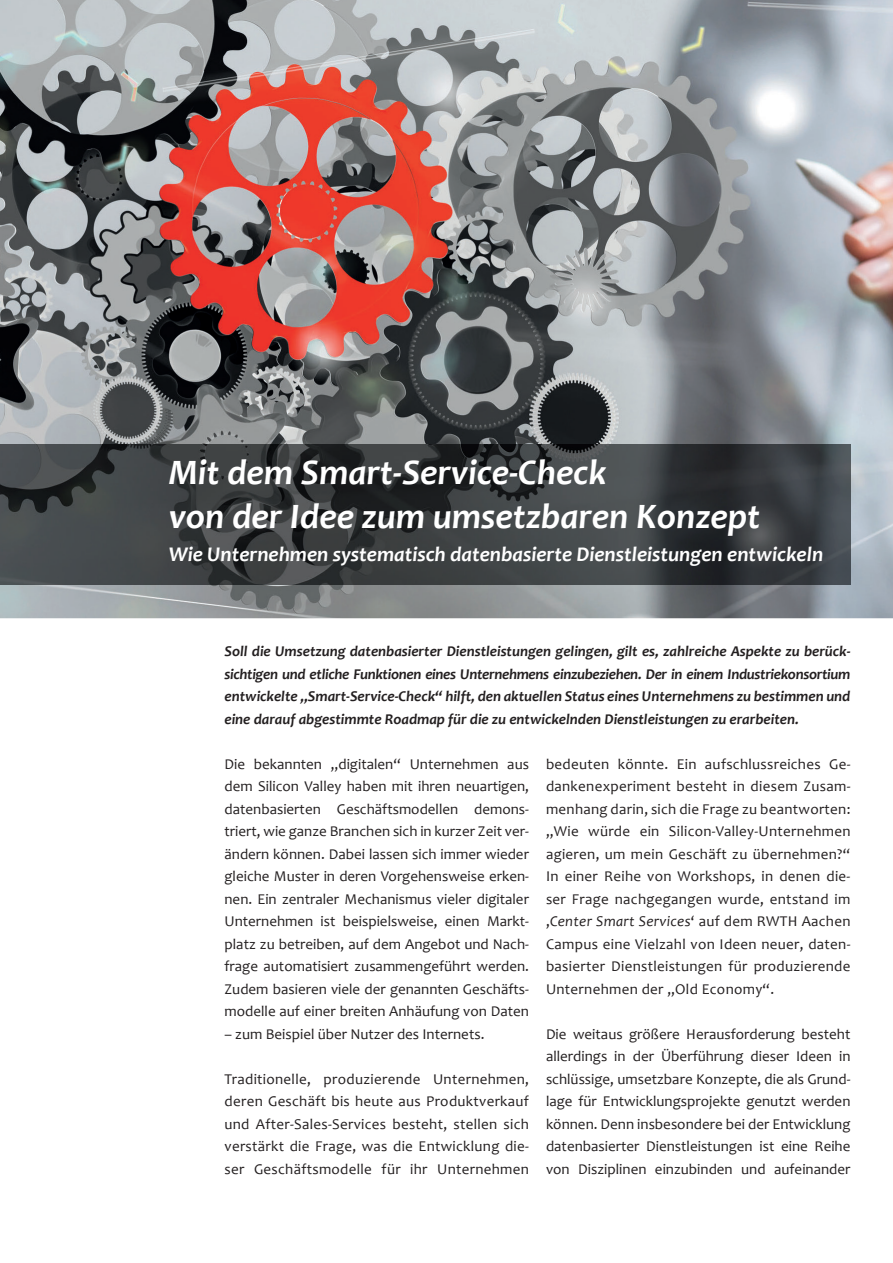
<style>
.page{position:relative;width:893px;height:1263px;background:#fff}
.page>*{position:absolute;margin:0;border:0;box-sizing:border-box;transform-origin:0 0}
.t1{font:italic 700 36px/43.2px "Candara";color:#fff}
.t2{font:italic 700 21px "Candara";color:#fff}
.t3{font:15px/22.5px "Candara";color:#231f20;text-align:justify}
.t4{font:italic 700 15px/22.5px "Candara";color:#231f20;text-align:justify}
.s1{font-style:italic}
</style>
<div class="page">
<img style="left:0;top:0;width:893px;height:618px">
<img style="left:0;top:444px;width:850px;height:141px">
<h1 class="t1" style="left:169px;top:450px;width:593px">Mit dem Smart-Service-Check<br>von der Idee zum umsetzbaren Konzept</h1>
<h2 class="t2" style="left:169px;top:541px;width:656px">Wie Unternehmen systematisch datenbasierte Dienstleistungen entwickeln</h2>
<p class="t4" style="left:225px;top:640px;width:627px">Soll die Umsetzung datenbasierter Dienstleistungen gelingen, gilt es, zahlreiche Aspekte zu berück&shy;sichtigen und etliche Funktionen eines Unternehmens einzubeziehen. Der in einem Industriekonsortium entwickelte „Smart-Service-Check“ hilft, den aktuellen Status eines Unternehmens zu bestimmen und eine darauf abgestimmte Roadmap für die zu entwickelnden Dienstleistungen zu erarbeiten.</p>
<p class="t3" style="left:225px;top:752px;width:306px">Die bekannten „digitalen“ Unternehmen aus dem Silicon Valley haben mit ihren neuartigen, datenbasierten Geschäftsmodellen demons&shy;triert, wie ganze Branchen sich in kurzer Zeit ver&shy;ändern können. Dabei lassen sich immer wieder gleiche Muster in deren Vorgehensweise erken&shy;nen. Ein zentraler Mechanismus vieler digitaler Unternehmen ist beispielsweise, einen Markt&shy;platz zu betreiben, auf dem Angebot und Nach&shy;frage automatisiert zusammengeführt werden.<br>Zudem basieren viele der genannten Geschäfts&shy;modelle auf einer breiten Anhäufung von Daten</p>
<p class="t3" style="left:225px;top:1022px;width:261px">– zum Beispiel über Nutzer des Internets.</p>
<p class="t3" style="left:225px;top:1067px;width:306px">Traditionelle, produzierende Unternehmen, deren Geschäft bis heute aus Produktverkauf und After-Sales-Services besteht, stellen sich verstärkt die Frage, was die Entwicklung die&shy;ser Geschäftsmodelle für ihr Unternehmen</p>
<p class="t3" style="left:546px;top:752px;width:306px">bedeuten könnte. Ein aufschlussreiches Ge&shy;dankenexperiment besteht in diesem Zusam&shy;menhang darin, sich die Frage zu beantworten: „Wie würde ein Silicon-Valley-Unternehmen agieren, um mein Geschäft zu übernehmen?“ In einer Reihe von Workshops, in denen die&shy;ser Frage nachgegangen wurde, entstand im ‚<span class="s1">Center Smart Services</span>‘ auf dem RWTH Aachen Campus eine Vielzahl von Ideen neuer, daten&shy;basierter Dienstleistungen für produzierende Unternehmen der „Old Economy“.</p>
<p class="t3" style="left:546px;top:1022px;width:306px">Die weitaus größere Herausforderung besteht allerdings in der Überführung dieser Ideen in schlüssige, umsetzbare Konzepte, die als Grund&shy;lage für Entwicklungsprojekte genutzt werden können. Denn insbesondere bei der Entwicklung datenbasierter Dienstleistungen ist eine Reihe von Disziplinen einzubinden und aufeinander</p>
</div>
